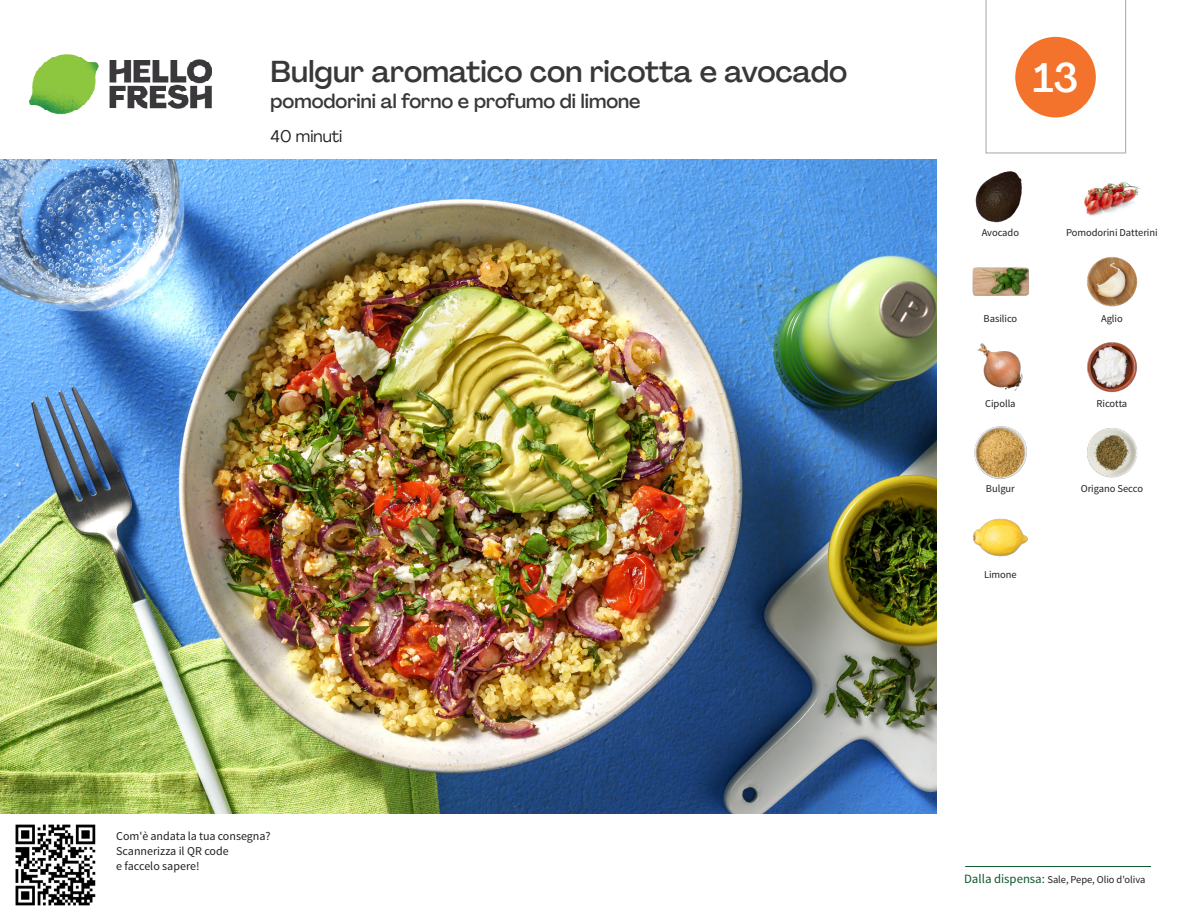
<style>
.page{position:relative;width:1188px;height:918px;background:#fff}
.page>*{position:absolute;margin:0;border:0;box-sizing:border-box;transform-origin:0 0}
._24_Recipe_Nr_Bag{font:500 40.5px "Agrandir";color:#fff}
._15_Titel_UK{font:500 30px "Agrandir";color:#383839}
._15_Titel_UK-2{font:500 19.5px "Agrandir";color:#383839}
._02_Box_Type{font:16.5px "Agrandir";color:#231f20}
._06_Before_Start{font:12px/15px "Source Sans Pro";color:#231f20}
._18_FRONT_ingredient{font:10.5px "Source Sans Pro";letter-spacing:-.005em;color:#231f20}
.t1{font:10.5px "Source Sans Variable";letter-spacing:-.005em;color:#231f20}
.s1{font-family:"Source Sans Pro";font-size:12.75px;color:#0e572c}
</style>
<div class="page">
<img style="left:30px;top:54px;width:181px;height:61px">
<hr style="left:965px;top:866px;width:186px;height:1px;background:#0e572c">
<img style="left:0;top:159px;width:936px;height:655px">
<img style="left:1084px;top:182px;width:56px;height:34px">
<img style="left:975px;top:171px;width:47px;height:52px">
<img style="left:1087px;top:257px;width:51px;height:50px">
<img style="left:972px;top:267px;width:57px;height:29px">
<img style="left:1087px;top:342px;width:50px;height:51px">
<img style="left:977px;top:343px;width:46px;height:48px">
<img style="left:1087px;top:428px;width:51px;height:50px">
<img style="left:974px;top:426px;width:53px;height:53px">
<img style="left:972px;top:518px;width:56px;height:39px">
<img style="left:15px;top:824px;width:81px;height:82px">
<svg style="left:985px;top:0;width:141px;height:154px"></svg>
<p class="_15_Titel_UK" style="left:271px;top:53px;width:578px">Bulgur aromatico con ricotta e avocado</p>
<p class="_15_Titel_UK-2" style="left:271px;top:89px;width:371px">pomodorini al forno e profumo di limone</p>
<p class="_02_Box_Type" style="left:271px;top:126px;width:73px">40 minuti</p>
<p class="_06_Before_Start" style="left:116px;top:829px;width:156px">Com'è andata la tua consegna?<br>Scannerizza il QR code<br>e faccelo sapere!</p>
<p class="_24_Recipe_Nr_Bag" style="left:1033px;top:53px;width:46px">13</p>
<p class="_18_FRONT_ingredient" style="left:982px;top:226px;width:39px">Avocado</p>
<p class="_18_FRONT_ingredient" style="left:1066px;top:226px;width:93px">Pomodorini Datterini</p>
<p class="_18_FRONT_ingredient" style="left:984px;top:312px;width:35px">Basilico</p>
<p class="_18_FRONT_ingredient" style="left:1101px;top:312px;width:23px">Aglio</p>
<p class="_18_FRONT_ingredient" style="left:985px;top:397px;width:32px">Cipolla</p>
<p class="_18_FRONT_ingredient" style="left:1096px;top:397px;width:32px">Ricotta</p>
<p class="_18_FRONT_ingredient" style="left:986px;top:482px;width:30px">Bulgur</p>
<p class="_18_FRONT_ingredient" style="left:1081px;top:482px;width:64px">Origano Secco</p>
<p class="_18_FRONT_ingredient" style="left:984px;top:568px;width:34px">Limone</p>
<p class="t1" style="left:964px;top:873px;width:183px"><span class="s1">Dalla dispensa:</span> Sale, Pepe, Olio d'oliva</p>
</div>
